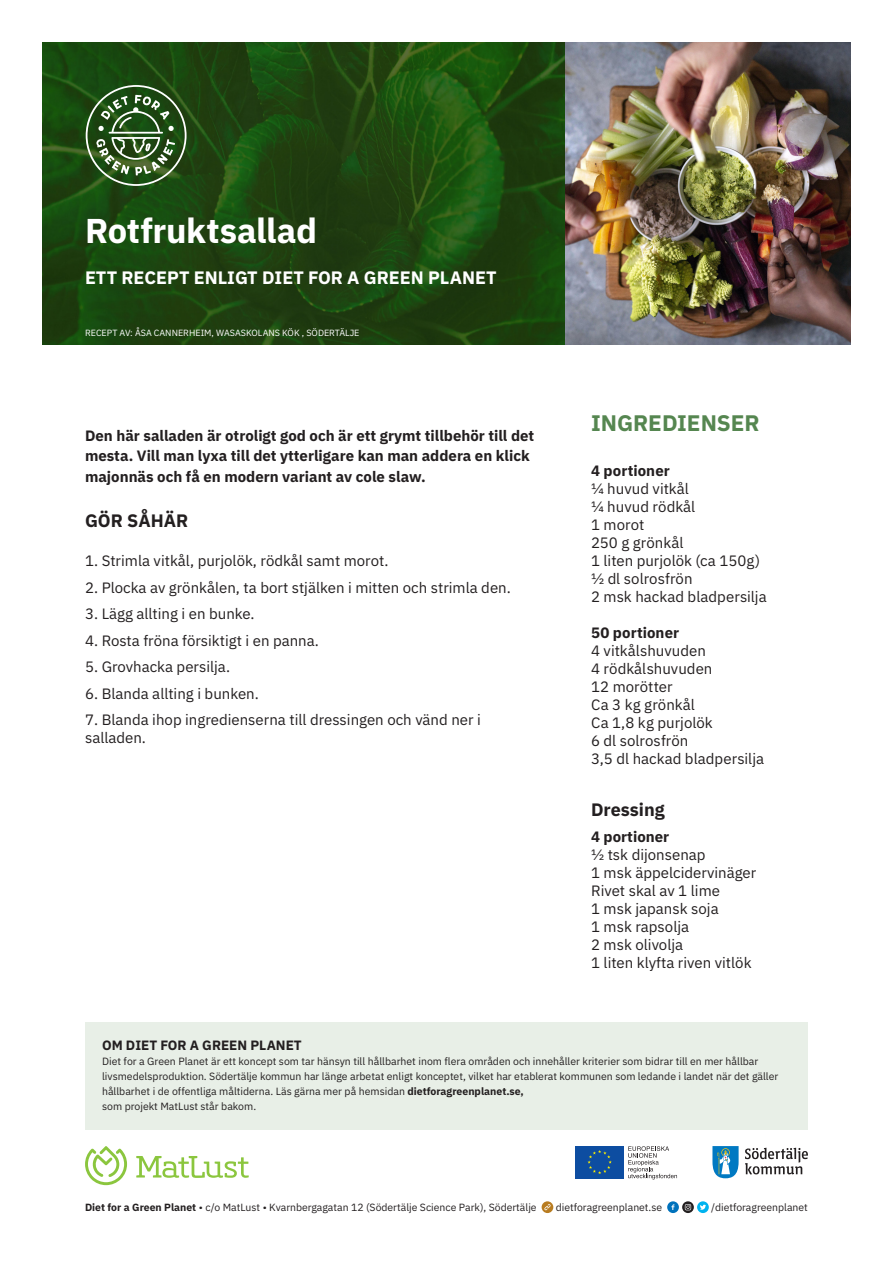
<style>
.page{position:relative;width:893px;height:1263px;background:#fff}
.page>*{position:absolute;margin:0;border:0;box-sizing:border-box;transform-origin:0 0}
.Titel{font:700 34.5px "IBM Plex Sans";letter-spacing:-.01em;color:#fff}
.Rubrik_1{font:700 22.5px "IBM Plex Sans";color:#558650}
.Undertitel{font:700 18px "IBM Plex Sans";color:#fff}
.Rubrik_3{font:700 18px "IBM Plex Sans";color:#231f20}
.Normal_brödtext{font:700 18px "IBM Plex Sans";color:#231f20}
.Normal_brödtext-2{font:15px/18px "IBM Plex Sans";color:#231f20}
.Rubrik_1-2{font:15px/18px "IBM Plex Sans";color:#231f20}
.Ingress{font:700 15px/20.2px "IBM Plex Sans";color:#231f20}
.Rubrik_4{font:700 13.5px "IBM Plex Sans";color:#231f20}
.Brödtext_Sidospalt{font:10.5px/15px "IBM Plex Sans";color:#231f20}
.t1{font:10.35px "IBM Plex Sans";color:#231f20}
.Undertitel-2{font:9px "IBM Plex Sans";color:#fff}
.s1{font-weight:700}
</style>
<div class="page">
<svg style="left:542px;top:1201px;width:11px;height:12px"></svg>
<svg style="left:544px;top:1204px;width:6px;height:6px"></svg>
<svg style="left:667px;top:1201px;width:12px;height:12px"></svg>
<svg style="left:682px;top:1201px;width:12px;height:12px"></svg>
<svg style="left:685px;top:1204px;width:6px;height:6px"></svg>
<svg style="left:697px;top:1201px;width:12px;height:12px"></svg>
<svg style="left:700px;top:1205px;width:6px;height:5px"></svg>
<img style="left:43px;top:43px;width:523px;height:301px">
<div style="left:85px;top:1023px;width:723px;height:107px;background:#e8efe7"></div>
<svg style="left:745px;top:1148px;width:63px;height:26px"></svg>
<svg style="left:712px;top:1146px;width:27px;height:32px"></svg>
<div style="left:576px;top:1146px;width:48px;height:32px;background:#0d4da1"></div>
<svg style="left:587px;top:1150px;width:25px;height:24px"></svg>
<svg style="left:628px;top:1146px;width:49px;height:33px"></svg>
<svg style="left:85px;top:1146px;width:42px;height:39px"></svg>
<svg style="left:136px;top:1156px;width:113px;height:22px"></svg>
<img style="left:566px;top:43px;width:284px;height:301px">
<svg style="left:86px;top:85px;width:101px;height:101px;background:#476b3d"></svg>
<p class="Titel" style="left:85px;top:204px;width:234px">Rotfruktsallad</p>
<p class="Undertitel" style="left:85px;top:263px;width:413px">ETT RECEPT ENLIGT DIET FOR A GREEN PLANET</p>
<p class="Undertitel-2" style="left:85px;top:326px;width:276px">RECEPT AV: ÅSA CANNERHEIM, WASASKOLANS KÖK , SÖDERTÄLJE</p>
<p class="Ingress" style="left:85px;top:424px;width:451px">Den här salladen är otroligt god och är ett grymt tillbehör till det mesta. Vill man lyxa till det ytterligare kan man addera en klick majonnäs och få en modern variant av cole slaw.</p>
<p class="Rubrik_3" style="left:85px;top:506px;width:105px">GÖR SÅHÄR</p>
<p class="Normal_brödtext-2" style="left:85px;top:551px;width:305px">1. Strimla vitkål, purjolök, rödkål samt morot.</p>
<p class="Normal_brödtext-2" style="left:85px;top:577px;width:427px">2. Plocka av grönkålen, ta bort stjälken i mitten och strimla den.</p>
<p class="Normal_brödtext-2" style="left:85px;top:604px;width:171px">3. Lägg allting i en bunke.</p>
<p class="Normal_brödtext-2" style="left:85px;top:630px;width:235px">4. Rosta fröna försiktigt i en panna.</p>
<p class="Normal_brödtext-2" style="left:85px;top:657px;width:147px">5. Grovhacka persilja.</p>
<p class="Normal_brödtext-2" style="left:85px;top:683px;width:175px">6. Blanda allting i bunken.</p>
<p class="Normal_brödtext-2" style="left:85px;top:710px;width:397px">7. Blanda ihop ingredienserna till dressingen och vänd ner i salladen.</p>
<p class="Rubrik_1" style="left:591px;top:405px;width:170px">INGREDIENSER</p>
<p class="Rubrik_1-2" style="left:591px;top:461px;width:99px"><span class="s1">4 portioner<br></span>¼ huvud vitkål</p>
<p class="Rubrik_1-2" style="left:591px;top:497px;width:106px">¼ huvud rödkål</p>
<p class="Rubrik_1-2" style="left:591px;top:515px;width:55px">1 morot</p>
<p class="Rubrik_1-2" style="left:591px;top:533px;width:94px">250 g grönkål</p>
<p class="Rubrik_1-2" style="left:591px;top:551px;width:171px">1 liten purjolök (ca 150g)</p>
<p class="Rubrik_1-2" style="left:591px;top:569px;width:103px">½ dl solrosfrön</p>
<p class="Rubrik_1-2" style="left:591px;top:587px;width:177px">2 msk hackad bladpersilja</p>
<p class="Rubrik_1-2" style="left:591px;top:623px;width:116px"><span class="s1">50 portioner<br></span>4 vitkålshuvuden</p>
<p class="Rubrik_1-2" style="left:591px;top:659px;width:123px">4 rödkålshuvuden</p>
<p class="Rubrik_1-2" style="left:591px;top:677px;width:83px">12 morötter</p>
<p class="Rubrik_1-2" style="left:591px;top:695px;width:105px">Ca 3 kg grönkål</p>
<p class="Rubrik_1-2" style="left:591px;top:713px;width:123px">Ca 1,8 kg purjolök</p>
<p class="Rubrik_1-2" style="left:591px;top:731px;width:99px">6 dl solrosfrön</p>
<p class="Rubrik_1-2" style="left:591px;top:749px;width:174px">3,5 dl hackad bladpersilja</p>
<p class="Normal_brödtext" style="left:591px;top:795px;width:75px">Dressing</p>
<p class="Normal_brödtext-2" style="left:591px;top:826px;width:167px"><span class="s1">4 portioner<br></span>½ tsk dijonsenap<br>1 msk äppelcidervinäger<br>Rivet skal av 1 lime<br>1 msk japansk soja<br>1 msk rapsolja<br>2 msk olivolja<br>1 liten klyfta riven vitlök</p>
<p class="Rubrik_4" style="left:102px;top:1035px;width:201px">OM DIET FOR A GREEN PLANET</p>
<p class="Brödtext_Sidospalt" style="left:102px;top:1053px;width:678px">Diet for a Green Planet är ett koncept som tar hänsyn till hållbarhet inom flera områden och innehåller kriterier som bidrar till en mer hållbar livsmedelsproduktion. Södertälje kommun har länge arbetat enligt konceptet, vilket har etablerat kommunen som ledande i landet när det gäller hållbarhet i de offentliga måltiderna. Läs gärna mer på hemsidan <span class="s1">dietforagreenplanet.se,<br></span>som projekt MatLust står bakom.</p>
<p class="t1" style="left:85px;top:1199px;width:453px"><span class="s1">Diet for a Green Planet</span> • c/o MatLust • Kvarnbergagatan 12 (Södertälje Science Park), Södertälje</p>
<p class="t1" style="left:556px;top:1199px;width:108px">dietforagreenplanet.se</p>
<p class="t1" style="left:711px;top:1199px;width:98px">/dietforagreenplanet</p>
</div>
